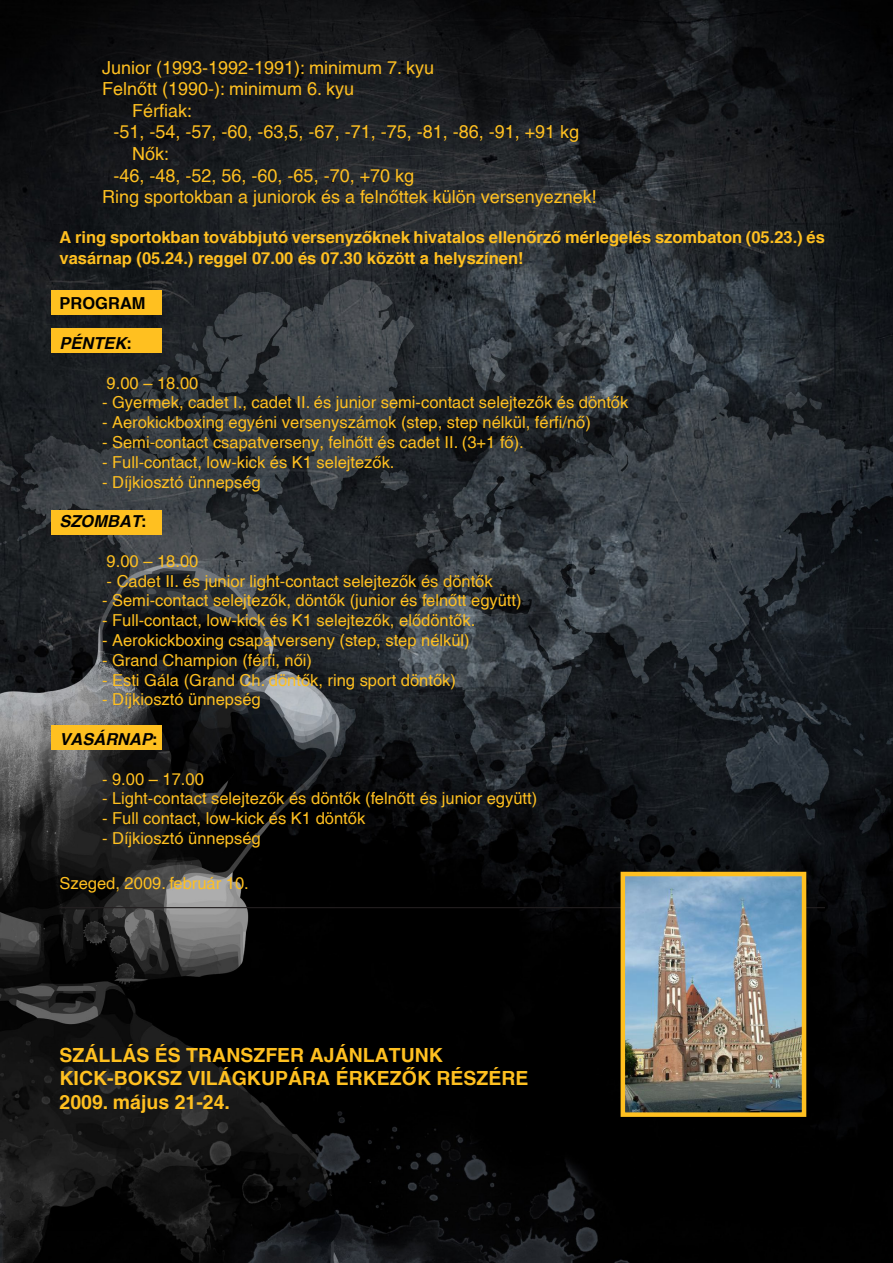
<style>
.page{position:relative;width:893px;height:1263px;background:#fff}
.page>*{position:absolute;margin:0;border:0;box-sizing:border-box;transform-origin:0 0}
.Normál{font:700 19.5px "H Helvetica";color:#ffc020}
.Normál-2{font:18px "H Helvetica";color:#ffc020}
.Normál-3{font:16.5px "H Helvetica";color:#ffc020}
.Normál-4{font:700 16.5px/21.6px "H Helvetica";color:#ffc020}
.Normál-5{font:italic 700 16.5px "H Helvetica";color:#000}
.Normál-6{font:700 16.5px "H Helvetica";color:#000}
.s1{font-style:normal}
</style>
<div class="page">
<img style="left:0;top:0;width:893px;height:1263px">
<div style="left:51px;top:290px;width:111px;height:25px;background:#ffc020"></div>
<div style="left:51px;top:328px;width:111px;height:25px;background:#ffc020"></div>
<div style="left:51px;top:510px;width:111px;height:25px;background:#ffc020"></div>
<div style="left:51px;top:725px;width:111px;height:24px;background:#ffc020"></div>
<hr style="left:60px;top:907px;width:765px;height:1px;background:#231f20">
<img style="left:626px;top:877px;width:175px;height:235px">
<div style="left:621px;top:872px;width:185px;height:245px;border:4px solid #ffc020"></div>
<p class="Normál-2" style="left:102px;top:57px;width:334px">Junior (1993-1992-1991): minimum 7. kyu</p>
<p class="Normál-2" style="left:102px;top:78px;width:254px">Felnőtt (1990-): minimum 6. kyu</p>
<p class="Normál-2" style="left:132px;top:100px;width:62px">Férfiak:</p>
<p class="Normál-2" style="left:114px;top:122px;width:467px">-51, -54, -57, -60, -63,5, -67, -71, -75, -81, -86, -91, +91 kg</p>
<p class="Normál-2" style="left:132px;top:143px;width:39px">Nők:</p>
<p class="Normál-2" style="left:114px;top:165px;width:302px">-46, -48, -52, 56, -60, -65, -70, +70 kg</p>
<p class="Normál-2" style="left:102px;top:186px;width:496px">Ring sportokban a juniorok és a felnőttek külön versenyeznek!</p>
<p class="Normál-4" style="left:60px;top:226px;width:767px">A ring sportokban továbbjutó versenyzőknek hivatalos ellenőrző mérlegelés szombaton (05.23.) és vasárnap (05.24.) reggel 07.00 és 07.30 között a helyszínen!</p>
<p class="Normál-6" style="left:60px;top:293px;width:88px">PROGRAM</p>
<p class="Normál-5" style="left:60px;top:333px;width:74px">PÉNTEK<span class="s1">:</span></p>
<p class="Normál-3" style="left:107px;top:373px;width:93px">9.00 – 18.00</p>
<p class="Normál-3" style="left:102px;top:393px;width:528px">- Gyermek, cadet I., cadet II. és junior semi-contact selejtezők és döntők</p>
<p class="Normál-3" style="left:102px;top:413px;width:490px">- Aerokickboxing egyéni versenyszámok (step, step nélkül, férfi/nő)</p>
<p class="Normál-3" style="left:102px;top:433px;width:423px">- Semi-contact csapatverseny, felnőtt és cadet II. (3+1 fő).</p>
<p class="Normál-3" style="left:102px;top:452px;width:294px">- Full-contact, low-kick és K1 selejtezők.</p>
<p class="Normál-3" style="left:102px;top:472px;width:160px">- Díjkiosztó ünnepség</p>
<p class="Normál-5" style="left:60px;top:511px;width:89px">SZOMBAT<span class="s1">:</span></p>
<p class="Normál-3" style="left:107px;top:551px;width:93px">9.00 – 18.00</p>
<p class="Normál-3" style="left:107px;top:571px;width:388px">- Cadet II. és junior light-contact selejtezők és döntők</p>
<p class="Normál-3" style="left:102px;top:591px;width:421px">- Semi-contact selejtezők, döntők (junior és felnőtt együtt)</p>
<p class="Normál-3" style="left:102px;top:611px;width:375px">- Full-contact, low-kick és K1 selejtezők, elődöntők.</p>
<p class="Normál-3" style="left:102px;top:631px;width:369px">- Aerokickboxing csapatverseny (step, step nélkül)</p>
<p class="Normál-3" style="left:102px;top:650px;width:211px">- Grand Champion (férfi, női)</p>
<p class="Normál-3" style="left:102px;top:670px;width:355px">- Esti Gála (Grand Ch. döntők, ring sport döntők)</p>
<p class="Normál-3" style="left:102px;top:690px;width:160px">- Díjkiosztó ünnepség</p>
<p class="Normál-5" style="left:60px;top:729px;width:100px">VASÁRNAP<span class="s1">:</span></p>
<p class="Normál-3" style="left:102px;top:769px;width:103px">- 9.00 – 17.00</p>
<p class="Normál-3" style="left:102px;top:789px;width:437px">- Light-contact selejtezők és döntők (felnőtt és junior együtt)</p>
<p class="Normál-3" style="left:102px;top:809px;width:265px">- Full contact, low-kick és K1 döntők</p>
<p class="Normál-3" style="left:102px;top:829px;width:160px">- Díjkiosztó ünnepség</p>
<p class="Normál-3" style="left:60px;top:874px;width:191px">Szeged, 2009. február 10.</p>
<p class="Normál" style="left:60px;top:1043px;width:385px">SZÁLLÁS ÉS TRANSZFER AJÁNLATUNK</p>
<p class="Normál" style="left:60px;top:1066px;width:471px">KICK-BOKSZ VILÁGKUPÁRA ÉRKEZŐK RÉSZÉRE</p>
<p class="Normál" style="left:60px;top:1090px;width:172px">2009. május 21-24.</p>
</div>
